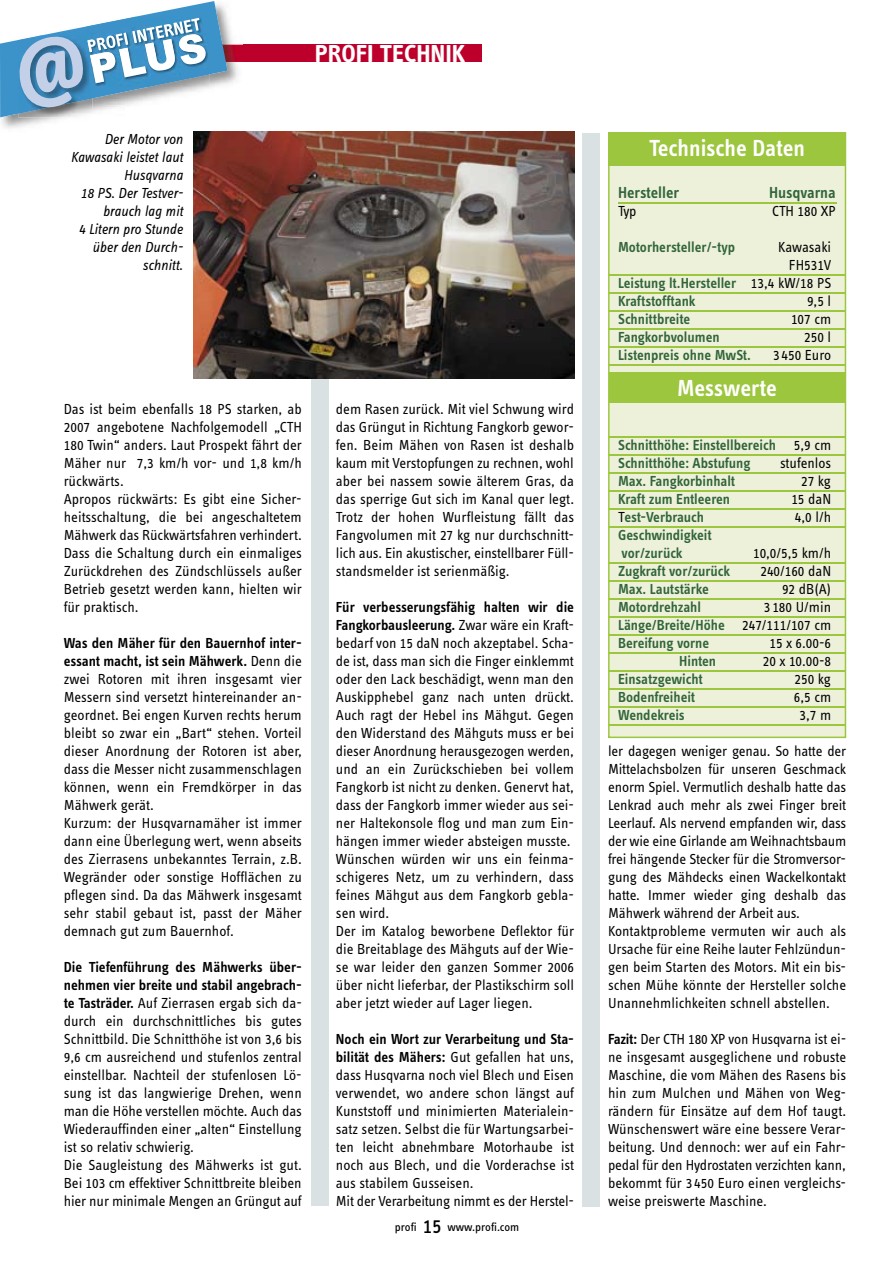
<style>
.page{position:relative;width:893px;height:1263px;background:#fff}
.page>*{position:absolute;margin:0;border:0;box-sizing:border-box;transform-origin:0 0}
.t1{font:25.35px "Info Text Bold Tf";color:#fff}
.t2{font:24px "Info Text Semibold Tf";letter-spacing:-.01em;color:#fff}
.t3{font:16.5px "Info Text Semibold Tf";letter-spacing:-.005em;color:#32653a}
.t4{font:15px/18px "Info Text Regular Tf";letter-spacing:-.005em;color:#000}
.t5{font:15px/18px "Info Text Semibold Tf";letter-spacing:-.005em;color:#32653a}
.t6{font:15px/18px "Info Text Semibold Tf";color:#000}
.t7{font:italic 15px/18px "Info Text Regular Tf";letter-spacing:-.005em;color:#000;text-align:right}
.t8{font:12px "Info Text Book Tf";color:#000}
.s1{font-family:"Info Text Regular Tf"}
.s2{font-family:"Info Text Semibold Tf"}
.s3{font-size:21px}
.s4{font-family:"Info Text Regular Tf";color:#000}
</style>
<div class="page">
<div style="left:1px;top:45px;width:481px;height:17px;background:#bd002b"></div>
<img style="left:0;top:22px;width:243px;height:110px">
<img style="left:228px;top:45px;width:15px;height:17px">
<svg style="left:0;top:1px;width:228px;height:116px"></svg>
<svg style="left:608px;top:132px;width:238px;height:606px;background:#dde8bb"></svg>
<div style="left:311px;top:133px;width:17px;height:1073px;background:#dae1e3"></div>
<div style="left:583px;top:133px;width:17px;height:1073px;background:#dae1e3"></div>
<img style="left:193px;top:132px;width:381px;height:246px">
<p class="t7" style="left:71px;top:130px;width:113px">Der Motor von<br>Kawasaki leistet laut<br>Husqvarna<br>18 PS. Der Testver&shy;brauch lag mit<br>4 Litern pro Stunde über den Durch&shy;schnitt.</p>
<h1 class="t1" style="left:315px;top:39px;width:152px">PROFI TECHNIK</h1>
<p class="t4" style="left:64px;top:400px;width:240px">Das ist beim ebenfalls 18 PS starken, ab 2007 angebotene Nachfolgemodell „CTH 180 Twin“ anders. Laut Prospekt fährt der Mäher nur 7,3 km/h vor- und 1,8 km/h rückwärts.<br>Apropos rückwärts: Es gibt eine Sicher&shy;heitsschaltung, die bei angeschaltetem Mähwerk das Rückwärtsfahren verhindert.<br>Dass die Schaltung durch ein einmaliges Zurückdrehen des Zündschlüssels außer Betrieb gesetzt werden kann, hielten wir für praktisch.</p>
<p class="t6" style="left:64px;top:634px;width:240px">Was den Mäher für den Bauernhof inter&shy;essant macht, ist sein Mähwerk. <span class="s1">Denn die</span></p>
<p class="t4" style="left:64px;top:670px;width:240px">zwei Rotoren mit ihren insgesamt vier Messern sind versetzt hintereinander an&shy;geordnet. Bei engen Kurven rechts herum bleibt so zwar ein „Bart“ stehen. Vorteil dieser Anordnung der Rotoren ist aber, dass die Messer nicht zusammenschlagen können, wenn ein Fremdkörper in das Mähwerk gerät.<br>Kurzum: der Husqvarnamäher ist immer dann eine Überlegung wert, wenn abseits des Zierrasens unbekanntes Terrain, z.B.<br>Wegränder oder sonstige Hofflächen zu pflegen sind. Da das Mähwerk insgesamt sehr stabil gebaut ist, passt der Mäher demnach gut zum Bauernhof.</p>
<p class="t6" style="left:64px;top:958px;width:240px">Die Tiefenführung des Mähwerks über&shy;nehmen vier breite und stabil angebrach-</p>
<p class="t4" style="left:64px;top:994px;width:240px"><span class="s2">te Tasträder.</span> Auf Zierrasen ergab sich da&shy;durch ein durchschnittliches bis gutes Schnittbild. Die Schnitthöhe ist von 3,6 bis 9,6 cm ausreichend und stufenlos zentral einstellbar. Nachteil der stufenlosen Lö&shy;sung ist das langwierige Drehen, wenn man die Höhe verstellen möchte. Auch das Wiederauffinden einer „alten“ Einstellung ist so relativ schwierig.<br>Die Saugleistung des Mähwerks ist gut.<br>Bei 103 cm effektiver Schnittbreite bleiben hier nur minimale Mengen an Grüngut auf</p>
<p class="t4" style="left:336px;top:400px;width:240px;text-align:justify">dem Rasen zurück. Mit viel Schwung wird das Grüngut in Richtung Fangkorb gewor&shy;fen. Beim Mähen von Rasen ist deshalb kaum mit Verstopfungen zu rechnen, wohl aber bei nassem sowie älterem Gras, da das sperrige Gut sich im Kanal quer legt.<br>Trotz der hohen Wurfleistung fällt das Fangvolumen mit 27 kg nur durchschnitt&shy;lich aus. Ein akustischer, einstellbarer Füll&shy;standsmelder ist serienmäßig.</p>
<p class="t6" style="left:336px;top:598px;width:240px">Für verbesserungsfähig halten wir die<br>Fangkorbausleerung. <span class="s1">Zwar wäre ein Kraft-</span></p>
<p class="t4" style="left:336px;top:634px;width:240px">bedarf von 15 daN noch akzeptabel. Scha&shy;de ist, dass man sich die Finger einklemmt oder den Lack beschädigt, wenn man den Auskipphebel ganz nach unten drückt.<br>Auch ragt der Hebel ins Mähgut. Gegen den Widerstand des Mähguts muss er bei dieser Anordnung herausgezogen werden, und an ein Zurückschieben bei vollem Fangkorb ist nicht zu denken. Genervt hat, dass der Fangkorb immer wieder aus sei&shy;ner Haltekonsole flog und man zum Ein&shy;hängen immer wieder absteigen musste.<br>Wünschen würden wir uns ein feinma&shy;schigeres Netz, um zu verhindern, dass feines Mähgut aus dem Fangkorb gebla&shy;sen wird.<br>Der im Katalog beworbene Deflektor für die Breitablage des Mähguts auf der Wie&shy;se war leider den ganzen Sommer 2006 über nicht lieferbar, der Plastikschirm soll aber jetzt wieder auf Lager liegen.</p>
<p class="t6" style="left:336px;top:1030px;width:240px">Noch ein Wort zur Verarbeitung und Sta-</p>
<p class="t4" style="left:336px;top:1048px;width:240px"><span class="s2">bilität des Mähers:</span> Gut gefallen hat uns, dass Husqvarna noch viel Blech und Eisen verwendet, wo andere schon längst auf Kunststoff und minimierten Materialein&shy;satz setzen. Selbst die für Wartungsarbei&shy;ten leicht abnehmbare Motorhaube ist noch aus Blech, und die Vorderachse ist aus stabilem Gusseisen.<br>Mit der Verarbeitung nimmt es der Herstel-</p>
<p class="t8" style="left:395px;top:1219px;width:126px">profi <span class="s3">15</span> www.profi.com</p>
<h2 class="t2" style="left:649px;top:134px;width:157px">Technische Daten</h2>
<p class="t3" style="left:618px;top:183px;width:63px">Hersteller</p>
<p class="t3" style="left:769px;top:183px;width:68px">Husqvarna</p>
<p class="t4" style="left:618px;top:202px;width:20px">Typ</p>
<p class="t4" style="left:772px;top:202px;width:65px">CTH 180 XP</p>
<p class="t5" style="left:618px;top:238px;width:119px">Motorhersteller/-typ</p>
<p class="t4" style="left:778px;top:238px;width:55px;text-align:right">Kawasaki<br>FH531V</p>
<p class="t5" style="left:618px;top:274px;width:215px">Leistung lt.Hersteller <span class="s4">13,4 kW/18 PS<br></span>Kraftstofftank</p>
<p class="t4" style="left:807px;top:292px;width:26px">9,5 l</p>
<p class="t5" style="left:618px;top:310px;width:74px">Schnittbreite</p>
<p class="t4" style="left:791px;top:310px;width:42px">107 cm</p>
<p class="t5" style="left:618px;top:328px;width:103px">Fangkorbvolumen</p>
<p class="t4" style="left:804px;top:328px;width:28px">250 l</p>
<p class="t5" style="left:618px;top:346px;width:134px">Listenpreis ohne MwSt.</p>
<p class="t4" style="left:773px;top:346px;width:59px">3 450 Euro</p>
<h2 class="t2" style="left:677px;top:374px;width:101px">Messwerte</h2>
<p class="t5" style="left:618px;top:436px;width:215px">Schnitthöhe: Einstellbereich <span class="s4">5,9 cm<br></span>Schnitthöhe: Abstufung</p>
<p class="t4" style="left:780px;top:454px;width:53px">stufenlos</p>
<p class="t5" style="left:618px;top:472px;width:118px">Max. Fangkorbinhalt</p>
<p class="t4" style="left:801px;top:472px;width:32px">27 kg</p>
<p class="t5" style="left:618px;top:490px;width:114px">Kraft zum Entleeren</p>
<p class="t4" style="left:791px;top:490px;width:41px">15 daN</p>
<p class="t5" style="left:618px;top:508px;width:88px"><span class="s4">T</span>est-Verbrauch</p>
<p class="t4" style="left:795px;top:508px;width:38px">4,0 l/h</p>
<p class="t5" style="left:618px;top:526px;width:95px">Geschwindigkeit vor/zurück</p>
<p class="t4" style="left:753px;top:544px;width:80px">10,0/5,5 km/h</p>
<p class="t5" style="left:618px;top:562px;width:114px">Zugkraft vor/zurück</p>
<p class="t4" style="left:760px;top:562px;width:72px">240/160 daN</p>
<p class="t5" style="left:618px;top:580px;width:92px">Max. Lautstärke</p>
<p class="t4" style="left:782px;top:580px;width:51px">92 dB(A)</p>
<p class="t5" style="left:618px;top:598px;width:85px">Motordrehzahl</p>
<p class="t4" style="left:764px;top:598px;width:69px">3 180 U/min</p>
<p class="t5" style="left:618px;top:616px;width:215px">Länge/Breite/Höhe <span class="s4">247/111/107 cm<br></span>Bereifung vorne</p>
<p class="t4" style="left:769px;top:634px;width:63px">15 x 6.00-6</p>
<p class="t5" style="left:679px;top:652px;width:38px">Hinten</p>
<p class="t4" style="left:763px;top:652px;width:70px">20 x 10.00-8</p>
<p class="t5" style="left:618px;top:670px;width:86px">Einsatzgewicht</p>
<p class="t4" style="left:794px;top:670px;width:38px">250 kg</p>
<p class="t5" style="left:618px;top:688px;width:79px">Bodenfreiheit</p>
<p class="t4" style="left:794px;top:688px;width:39px">6,5 cm</p>
<p class="t5" style="left:618px;top:706px;width:68px">Wendekreis</p>
<p class="t4" style="left:799px;top:706px;width:33px">3,7 m</p>
<p class="t4" style="left:608px;top:742px;width:240px">ler dagegen weniger genau. So hatte der Mittelachsbolzen für unseren Geschmack enorm Spiel. Vermutlich deshalb hatte das Lenkrad auch mehr als zwei Finger breit Leerlauf. Als nervend empfanden wir, dass der wie eine Girlande am Weihnachtsbaum frei hängende Stecker für die Stromversor&shy;gung des Mähdecks einen Wackelkontakt hatte. Immer wieder ging deshalb das Mähwerk während der Arbeit aus.<br>Kontaktprobleme vermuten wir auch als Ursache für eine Reihe lauter Fehlzündun&shy;gen beim Starten des Motors. Mit ein bis&shy;schen Mühe könnte der Hersteller solche Unannehmlichkeiten schnell abstellen.</p>
<p class="t4" style="left:608px;top:1030px;width:240px;text-align:justify"><span class="s2">Fazit:</span> Der CTH 180 XP von Husqvarna ist ei&shy;ne insgesamt ausgeglichene und robuste Maschine, die vom Mähen des Rasens bis hin zum Mulchen und Mähen von Weg&shy;rändern für Einsätze auf dem Hof taugt.<br>Wünschenswert wäre eine bessere Verar&shy;beitung. Und dennoch: wer auf ein Fahr&shy;pedal für den Hydrostaten verzichten kann, bekommt für 3 450 Euro einen vergleichs&shy;weise preiswerte Maschine.</p>
</div>
